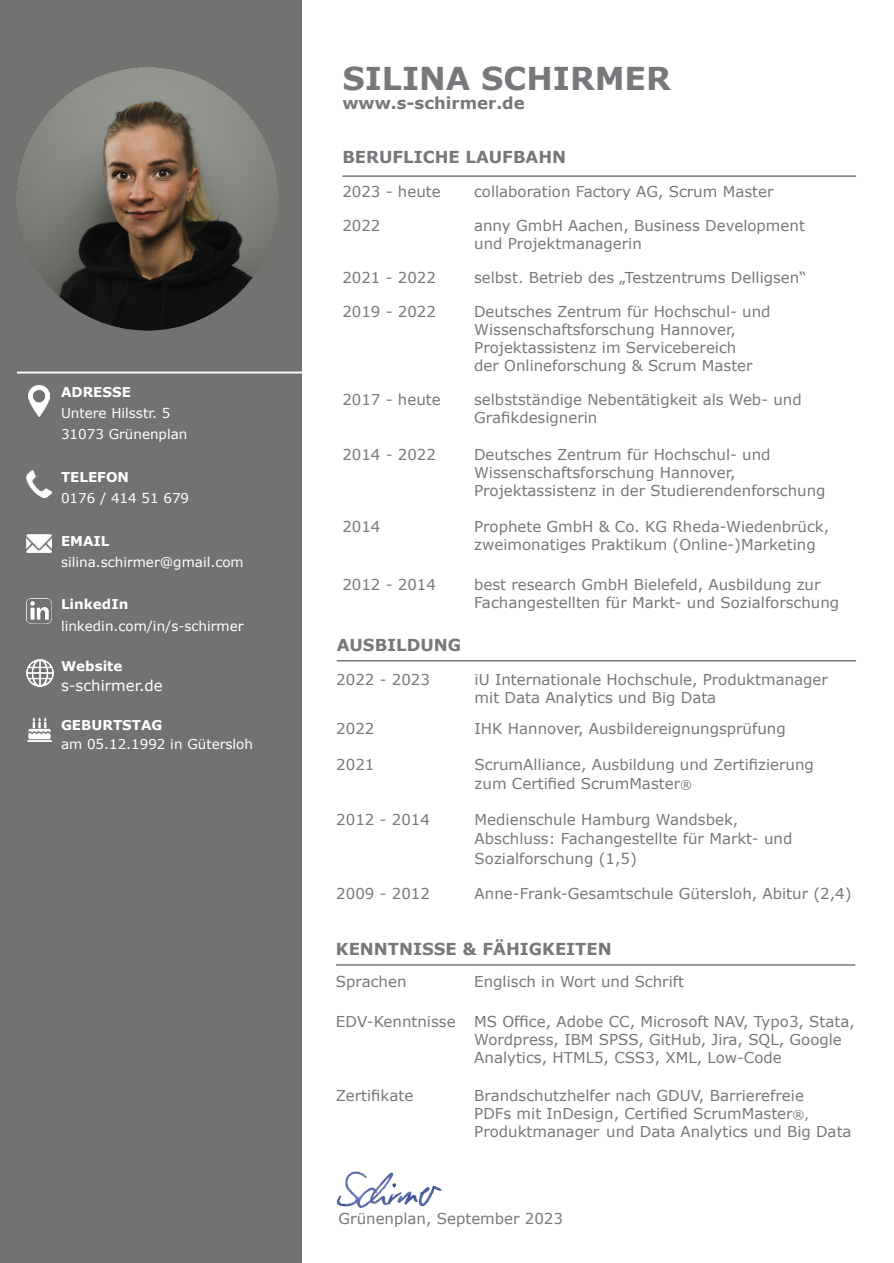
<style>
.page{position:relative;width:894px;height:1263px;background:#fff}
.page>*{position:absolute;margin:0;border:0;box-sizing:border-box;transform-origin:0 0}
.t1{font:700 31.5px "Verdana";color:#76787b}
.t2{font:700 16.5px "Verdana";color:#76787b}
.t3{font:15px/18px "Verdana";color:#76787b}
.t4{font:15px "Verdana";color:#fff}
.t5{font:13.5px/21.3px "Verdana";color:#fff}
.t6{font:700 13.5px "Verdana";color:#fff}
.s1{font-size:12px}
</style>
<div class="page">
<div style="left:0;top:0;width:301px;height:1263px;background:#737271"></div>
<img style="left:16px;top:67px;width:262px;height:264px;border-radius:50%">
<img style="left:28px;top:385px;width:22px;height:32px">
<hr style="left:17px;top:372px;width:44px;height:1px;background:#fff">
<hr style="left:61px;top:372px;width:253px;height:1px;background:#fff">
<img style="left:26px;top:470px;width:26px;height:27px">
<img style="left:26px;top:534px;width:26px;height:18px">
<img style="left:28px;top:718px;width:23px;height:23px">
<hr style="left:336px;top:660px;width:139px;height:1px;background:#76787b">
<hr style="left:475px;top:660px;width:380px;height:1px;background:#76787b">
<hr style="left:336px;top:964px;width:138px;height:2px;background:#76787b">
<hr style="left:474px;top:964px;width:381px;height:2px;background:#76787b">
<hr style="left:342px;top:175px;width:132px;height:2px;background:#76787b">
<hr style="left:474px;top:175px;width:381px;height:2px;background:#76787b">
<img style="left:336px;top:1171px;width:106px;height:38px">
<img style="left:26px;top:598px;width:25px;height:25px">
<img style="left:26px;top:660px;width:27px;height:27px">
<p class="t6" style="left:61px;top:386px;width:71px">ADRESSE</p>
<p class="t5" style="left:61px;top:404px;width:128px">Untere Hilsstr. 5<br>31073 Grünenplan</p>
<p class="t6" style="left:61px;top:472px;width:69px">TELEFON</p>
<p class="t5" style="left:61px;top:489px;width:130px">0176 / 414 51 679</p>
<p class="t6" style="left:61px;top:535px;width:50px">EMAIL</p>
<p class="t5" style="left:61px;top:552px;width:184px">silina.schirmer@gmail.com</p>
<p class="t6" style="left:61px;top:599px;width:69px">LinkedIn</p>
<p class="t5" style="left:61px;top:616px;width:184px">linkedin.com/in/s-schirmer</p>
<p class="t6" style="left:61px;top:661px;width:63px">Website</p>
<p class="t4" style="left:61px;top:679px;width:103px">s-schirmer.de</p>
<p class="t6" style="left:61px;top:719px;width:103px">GEBURTSTAG</p>
<p class="t5" style="left:61px;top:735px;width:193px">am 05.12.1992 in Gütersloh</p>
<h1 class="t1" style="left:342px;top:66px;width:330px">SILINA SCHIRMER</h1>
<p class="t2" style="left:342px;top:97px;width:184px">www.s-schirmer.de</p>
<p class="t2" style="left:342px;top:151px;width:225px">BERUFLICHE LAUFBAHN</p>
<p class="t3" style="left:342px;top:184px;width:100px">2023 - heute</p>
<p class="t3" style="left:474px;top:184px;width:301px">collaboration Factory AG, Scrum Master</p>
<p class="t3" style="left:342px;top:218px;width:40px">2022</p>
<p class="t3" style="left:474px;top:218px;width:332px">anny GmbH Aachen, Business Development und Projektmanagerin</p>
<p class="t3" style="left:342px;top:270px;width:95px">2021 - 2022</p>
<p class="t3" style="left:474px;top:270px;width:333px">selbst. Betrieb des „Testzentrums Delligsen“</p>
<p class="t3" style="left:342px;top:304px;width:95px">2019 - 2022</p>
<p class="t3" style="left:474px;top:304px;width:298px">Deutsches Zentrum für Hochschul- und Wissenschaftsforschung Hannover, Projektassistenz im Servicebereich<br>der Onlineforschung &amp; Scrum Master</p>
<p class="t3" style="left:342px;top:392px;width:100px">2017 - heute</p>
<p class="t3" style="left:474px;top:392px;width:329px">selbstständige Nebentätigkeit als Web- und<br>Grafikdesignerin</p>
<p class="t3" style="left:342px;top:447px;width:95px">2014 - 2022</p>
<p class="t3" style="left:474px;top:447px;width:353px">Deutsches Zentrum für Hochschul- und<br>Wissenschaftsforschung Hannover,<br>Projektassistenz in der Studierendenforschung</p>
<p class="t3" style="left:342px;top:519px;width:40px">2014</p>
<p class="t3" style="left:474px;top:519px;width:356px">Prophete GmbH &amp; Co. KG Rheda-Wiedenbrück, zweimonatiges Praktikum (Online-)Marketing</p>
<p class="t3" style="left:342px;top:577px;width:95px">2012 - 2014</p>
<p class="t3" style="left:474px;top:577px;width:366px">best research GmbH Bielefeld, Ausbildung zur<br>Fachangestellten für Markt- und Sozialforschung</p>
<p class="t2" style="left:336px;top:639px;width:126px">AUSBILDUNG</p>
<p class="t3" style="left:336px;top:672px;width:95px">2022 - 2023</p>
<p class="t3" style="left:474px;top:672px;width:354px">iU Internationale Hochschule, Produktmanager mit Data Analytics und Big Data</p>
<p class="t3" style="left:336px;top:721px;width:40px">2022</p>
<p class="t3" style="left:474px;top:721px;width:312px">IHK Hannover, Ausbildereignungsprüfung</p>
<p class="t3" style="left:336px;top:756px;width:40px">2021</p>
<p class="t3" style="left:474px;top:756px;width:340px;line-height:19.5px">ScrumAlliance, Ausbildung und Zertifizierung zum Certified ScrumMaster<span class="s1">®</span></p>
<p class="t3" style="left:336px;top:811px;width:95px">2012 - 2014</p>
<p class="t3" style="left:474px;top:811px;width:319px;line-height:19.5px">Medienschule Hamburg Wandsbek,<br>Abschluss: Fachangestellte für Markt- und<br>Sozialforschung (1,5)</p>
<p class="t3" style="left:336px;top:886px;width:95px">2009 - 2012</p>
<p class="t3" style="left:474px;top:886px;width:378px">Anne-Frank-Gesamtschule Gütersloh, Abitur (2,4)</p>
<p class="t2" style="left:336px;top:942px;width:277px">KENNTNISSE &amp; FÄHIGKEITEN</p>
<p class="t3" style="left:474px;top:974px;width:211px">Englisch in Wort und Schrift</p>
<p class="t3" style="left:474px;top:1014px;width:382px;text-indent:-138px">EDV-Kenntnisse MS Office, Adobe CC, Microsoft NAV, Typo3, Stata,<br>Wordpress, IBM SPSS, GitHub, Jira, SQL, Google<br>Analytics, HTML5, CSS3, XML, Low-Code</p>
<p class="t3" style="left:336px;top:1088px;width:79px">Zertifikate</p>
<p class="t3" style="left:474px;top:1088px;width:378px">Brandschutzhelfer nach GDUV, Barrierefreie<br>PDFs mit InDesign, Certified ScrumMaster<span class="s1">®,<br></span>Produktmanager und Data Analytics und Big Data</p>
<p class="t3" style="left:336px;top:974px;width:72px">Sprachen</p>
<p class="t3" style="left:338px;top:1210px;width:226px">Grünenplan, September 2023</p>
</div>
